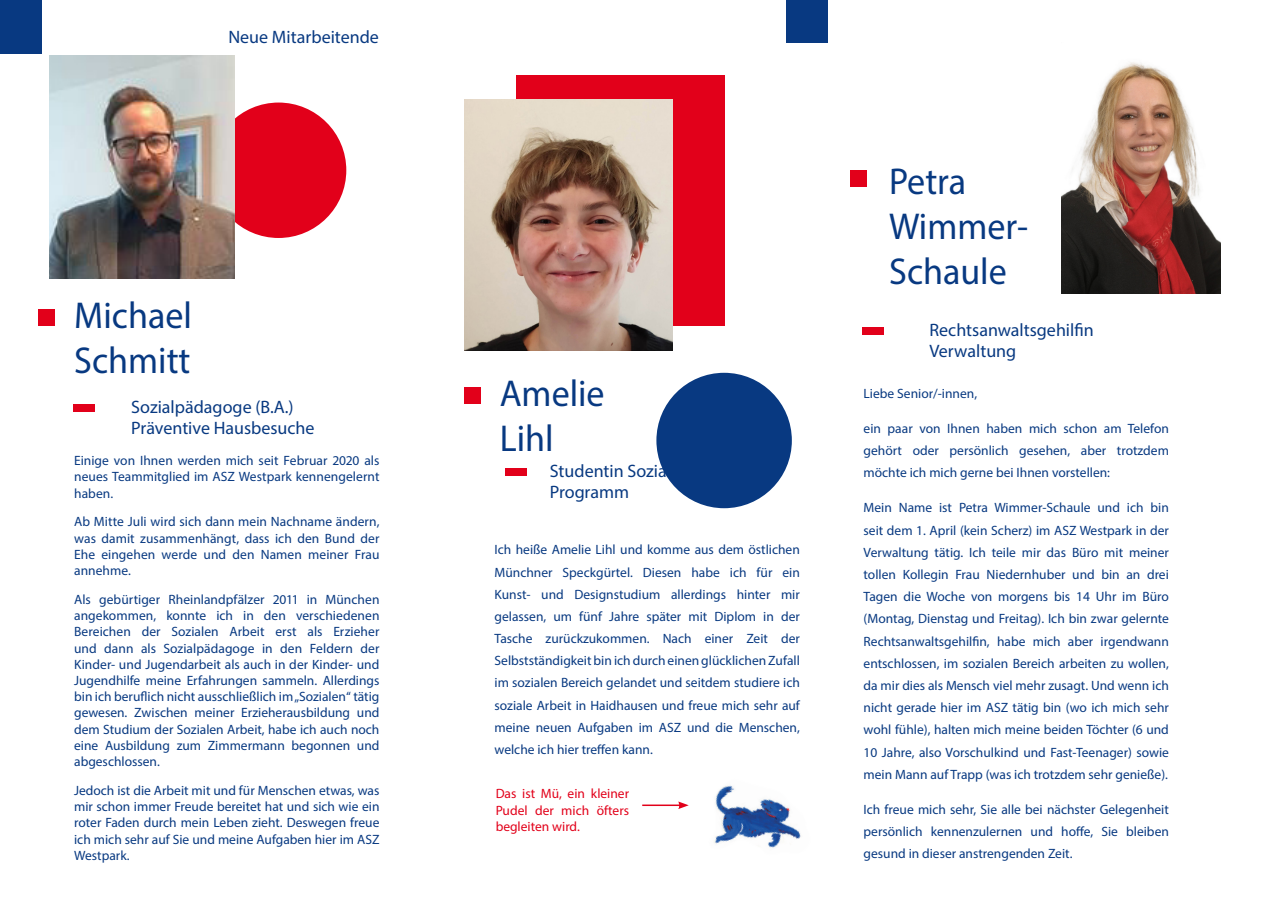
<style>
.page{position:relative;width:1280px;height:910px;background:#fff}
.page>*{position:absolute;margin:0;border:0;box-sizing:border-box;transform-origin:0 0}
.t1{font:37.5px/45px "Myriad Pro";color:#083981;scale:.96 1}
.t2{font:18px/21.6px "Myriad Pro";color:#083981}
.t3{font:13.5px/22.2px "Myriad Pro";color:#083981;text-align:justify}
.t4{font:13.5px/16.2px "Myriad Pro";color:#e2001a;text-align:justify}
</style>
<div class="page">
<div style="left:786px;top:0;width:41px;height:43px;background:#083981"></div>
<div style="left:862px;top:327px;width:21px;height:8px;background:#e2001a"></div>
<div style="left:850px;top:171px;width:17px;height:16px;background:#e2001a"></div>
<img style="left:1062px;top:62px;width:158px;height:232px">
<div style="left:656px;top:373px;width:136px;height:135px;background:#083981;border-radius:50%"></div>
<div style="left:0;top:0;width:41px;height:54px;background:#083981"></div>
<div style="left:211px;top:103px;width:135px;height:135px;background:#e2001a;border-radius:50%"></div>
<div style="left:74px;top:404px;width:21px;height:8px;background:#e2001a"></div>
<div style="left:39px;top:309px;width:16px;height:17px;background:#e2001a"></div>
<img style="left:49px;top:55px;width:186px;height:224px">
<div style="left:464px;top:387px;width:17px;height:16px;background:#e2001a"></div>
<div style="left:505px;top:468px;width:21px;height:8px;background:#e2001a"></div>
<div style="left:516px;top:75px;width:209px;height:251px;background:#e2001a"></div>
<img style="left:464px;top:99px;width:208px;height:251px">
<img style="left:714px;top:785px;width:87px;height:63px">
<hr style="left:642px;top:804px;width:38px;height:2px;background:#e2001a">
<svg style="left:678px;top:801px;width:11px;height:8px"></svg>
<h2 class="t2" style="left:228px;top:26px;width:152px">Neue Mitarbeitende</h2>
<h1 class="t1" style="left:74px;top:293px;width:124px">Michael<br>Schmitt</h1>
<h2 class="t2" style="left:131px;top:395px;width:185px">Sozialpädagoge (B.A.)<br>Präventive Hausbesuche</h2>
<p class="t3" style="left:74px;top:452px;width:307px;line-height:16.2px">Einige von Ihnen werden mich seit Februar 2020 als neues Teammitglied im ASZ Westpark kennengelernt haben.</p>
<p class="t3" style="left:74px;top:514px;width:307px;line-height:16.2px">Ab Mitte Juli wird sich dann mein Nachname ändern, was damit zusammenhängt, dass ich den Bund der Ehe eingehen werde und den Namen meiner Frau annehme.</p>
<p class="t3" style="left:74px;top:591px;width:307px;line-height:16.2px">Als gebürtiger Rheinlandpfälzer 2011 in München angekommen, konnte ich in den verschiedenen Bereichen der Sozialen Arbeit erst als Erzieher und dann als Sozialpädagoge in den Feldern der Kinder- und Jugendarbeit als auch in der Kinder- und Jugendhilfe meine Erfahrungen sammeln. Allerdings bin ich beruflich nicht ausschließlich im „Sozialen“ tätig gewesen. Zwischen meiner Erzieherausbildung und dem Studium der Sozialen Arbeit, habe ich auch noch eine Ausbildung zum Zimmermann begonnen und abgeschlossen.</p>
<p class="t3" style="left:74px;top:782px;width:307px;line-height:16.2px">Jedoch ist die Arbeit mit und für Menschen etwas, was mir schon immer Freude bereitet hat und sich wie ein roter Faden durch mein Leben zieht. Deswegen freue ich mich sehr auf Sie und meine Aufgaben hier im ASZ Westpark.</p>
<p class="t4" style="left:496px;top:786px;width:135px">Das ist Mü, ein kleiner Pudel der mich öfters begleiten wird.</p>
<h1 class="t1" style="left:500px;top:371px;width:111px">Amelie<br>Lihl</h1>
<h2 class="t2" style="left:550px;top:459px;width:182px">Studentin Soziale Arbeit<br>Programm</h2>
<p class="t3" style="left:495px;top:538px;width:307px">Ich heiße Amelie Lihl und komme aus dem östlichen Münchner Speckgürtel. Diesen habe ich für ein Kunst- und Designstudium allerdings hinter mir gelassen, um fünf Jahre später mit Diplom in der Tasche zurückzukommen. Nach einer Zeit der Selbstständigkeit bin ich durch einen glücklichen Zufall im sozialen Bereich gelandet und seitdem studiere ich soziale Arbeit in Haidhausen und freue mich sehr auf meine neuen Aufgaben im ASZ und die Menschen, welche ich hier treffen kann.</p>
<h1 class="t1" style="left:889px;top:159px;width:146px">Petra<br>Wimmer-<br>Schaule</h1>
<h2 class="t2" style="left:929px;top:319px;width:166px">Rechtsanwaltsgehilfin<br>Verwaltung</h2>
<p class="t3" style="left:864px;top:382px;width:115px">Liebe Senior/-innen,</p>
<p class="t3" style="left:864px;top:417px;width:307px">ein paar von Ihnen haben mich schon am Telefon gehört oder persönlich gesehen, aber trotzdem möchte ich mich gerne bei Ihnen vorstellen:</p>
<p class="t3" style="left:864px;top:497px;width:307px">Mein Name ist Petra Wimmer-Schaule und ich bin seit dem 1. April (kein Scherz) im ASZ Westpark in der Verwaltung tätig. Ich teile mir das Büro mit meiner tollen Kollegin Frau Niedernhuber und bin an drei Tagen die Woche von morgens bis 14 Uhr im Büro (Montag, Dienstag und Freitag). Ich bin zwar gelernte Rechtsanwaltsgehilfin, habe mich aber irgendwann entschlossen, im sozialen Bereich arbeiten zu wollen, da mir dies als Mensch viel mehr zusagt. Und wenn ich nicht gerade hier im ASZ tätig bin (wo ich mich sehr wohl fühle), halten mich meine beiden Töchter (6 und 10 Jahre, also Vorschulkind und Fast-Teenager) sowie mein Mann auf Trapp (was ich trotzdem sehr genieße).</p>
<p class="t3" style="left:864px;top:798px;width:307px">Ich freue mich sehr, Sie alle bei nächster Gelegenheit persönlich kennenzulernen und hoffe, Sie bleiben gesund in dieser anstrengenden Zeit.</p>
</div>
